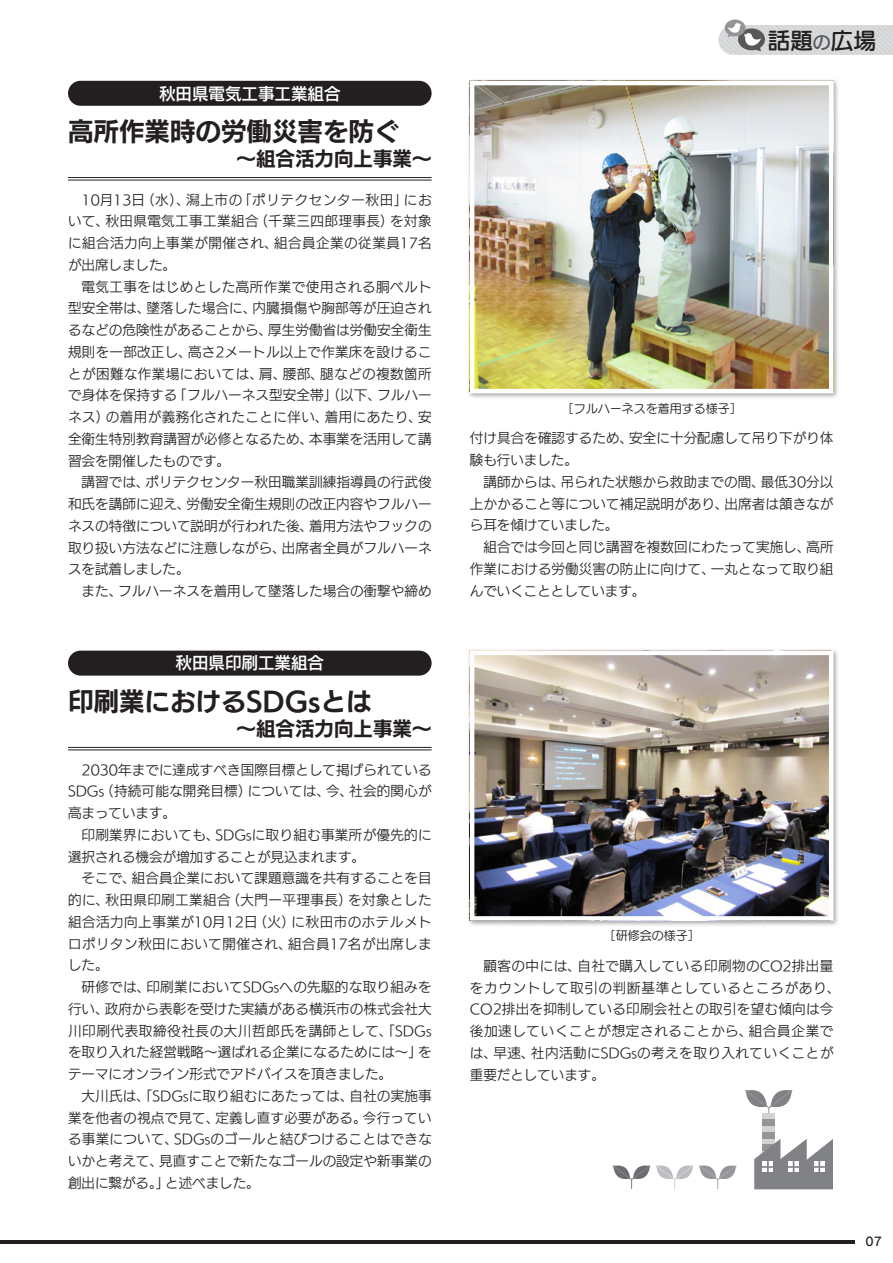
<style>
.page{position:relative;width:893px;height:1263px;background:#fff}
.page>*{position:absolute;margin:0;border:0;box-sizing:border-box;transform-origin:0 0}
.t1{font:25.5px "UD Kakugo Large Pro B";color:#231f20}
.t2{font:22.5px "UD Marugo Large Pro DB";color:#231f20}
.t3{font:19.5px "UD Kakugo Large Pro B";color:#231f20}
.t4{font:16.5px "UD Kakugo Large Pro DB";color:#fff}
.t5{font:13.5px/21.8px "UD Kakugo Large Pro R";letter-spacing:.01em;color:#231f20;text-align:justify}
.t6{font:13.5px/21.8px "UD Kakugo Large Pro R";letter-spacing:.045em;color:#231f20}
.t7{font:12px "UD Marugo Large Pro M";color:#231f20}
.t8{font:12px "Rodin Pro DB";color:#231f20}
.s1{font-size:18px;color:#57585a}
</style>
<div class="page">
<hr style="left:0;top:1240px;width:855px;height:3px;background:#231f20">
<svg style="left:725px;top:19px;width:20px;height:17px"></svg>
<svg style="left:719px;top:23px;width:174px;height:32px;background:#d0d1d3"></svg>
<div style="left:68px;top:81px;width:364px;height:25px;background:#231f20;border-radius:13px"></div>
<div style="left:68px;top:651px;width:364px;height:25px;background:#231f20;border-radius:13px"></div>
<hr style="left:68px;top:177px;width:364px;height:1px;background:#231f20">
<hr style="left:68px;top:180px;width:364px;height:1px;background:#231f20">
<hr style="left:68px;top:747px;width:364px;height:1px;background:#231f20">
<hr style="left:68px;top:750px;width:364px;height:1px;background:#231f20">
<div style="left:467px;top:78px;width:373px;height:321px;background:#231f20;opacity:.4"></div>
<img style="left:475px;top:86px;width:353px;height:302px">
<div style="left:470px;top:81px;width:363px;height:312px;border:4px solid #fff"></div>
<div style="left:467px;top:647px;width:373px;height:280px;background:#231f20;opacity:.4"></div>
<img style="left:475px;top:656px;width:353px;height:260px">
<div style="left:470px;top:651px;width:363px;height:270px;border:4px solid #fff"></div>
<svg style="left:613px;top:1165px;width:124px;height:24px"></svg>
<svg style="left:745px;top:1090px;width:48px;height:30px"></svg>
<div style="left:763px;top:1138px;width:12px;height:6px;background:#939598"></div>
<div style="left:763px;top:1126px;width:12px;height:6px;background:#d1d2d4"></div>
<div style="left:763px;top:1114px;width:12px;height:6px;background:#d1d2d4"></div>
<div style="left:763px;top:1132px;width:12px;height:6px;background:#939598"></div>
<div style="left:763px;top:1120px;width:12px;height:6px;background:#939598"></div>
<svg style="left:754px;top:1139px;width:79px;height:50px"></svg>
<p class="t4" style="left:159px;top:80px;width:183px">秋田県電気工事工業組合</p>
<h1 class="t1" style="left:68px;top:110px;width:333px">高所作業時の労働災害を防ぐ</h1>
<h3 class="t3" style="left:237px;top:142px;width:196px">～組合活力向上事業～</h3>
<p class="t5" style="left:68px;top:188px;width:365px;text-indent:14px">10月13日（水）、潟上市の「ポリテクセンター秋田」において、秋田県電気工事工業組合（千葉三四郎理事長）を対象に組合活力向上事業が開催され、組合員企業の従業員17名が出席しました。</p>
<p class="t5" style="left:68px;top:275px;width:365px;text-indent:14px">電気工事をはじめとした高所作業で使用される胴ベルト型安全帯は、墜落した場合に、内臓損傷や胸部等が圧迫されるなどの危険性があることから、厚生労働省は労働安全衛生規則を一部改正し、高さ2メートル以上で作業床を設けることが困難な作業場においては、肩、腰部、腿などの複数箇所で身体を保持する「フルハーネス型安全帯」（以下、フルハーネス）の着用が義務化されたことに伴い、着用にあたり、安全衛生特別教育講習が必修となるため、本事業を活用して講習会を開催したものです。</p>
<p class="t5" style="left:68px;top:471px;width:365px;text-indent:14px">講習では、ポリテクセンター秋田職業訓練指導員の行武俊和氏を講師に迎え、労働安全衛生規則の改正内容やフルハーネスの特徴について説明が行われた後、着用方法やフックの取り扱い方法などに注意しながら、出席者全員がフルハーネスを試着しました。</p>
<p class="t5" style="left:82px;top:580px;width:352px">また、フルハーネスを着用して墜落した場合の衝撃や締め</p>
<p class="t4" style="left:176px;top:649px;width:150px">秋田県印刷工業組合</p>
<h1 class="t1" style="left:68px;top:680px;width:305px">印刷業におけるSDGsとは</h1>
<h3 class="t3" style="left:237px;top:712px;width:196px">～組合活力向上事業～</h3>
<p class="t5" style="left:68px;top:758px;width:365px;text-indent:14px">2030年までに達成すべき国際目標として掲げられているSDGs（持続可能な開発目標）については、今、社会的関心が高まっています。</p>
<p class="t5" style="left:68px;top:823px;width:365px;text-indent:14px">印刷業界においても、SDGsに取り組む事業所が優先的に選択される機会が増加することが見込まれます。</p>
<p class="t5" style="left:68px;top:867px;width:365px;text-indent:14px">そこで、組合員企業において課題意識を共有することを目的に、秋田県印刷工業組合（大門一平理事長）を対象とした組合活力向上事業が10月12日（火）に秋田市のホテルメトロポリタン秋田において開催され、組合員17名が出席しました。</p>
<p class="t5" style="left:68px;top:976px;width:365px;text-indent:14px">研修では、印刷業においてSDGsへの先駆的な取り組みを行い、政府から表彰を受けた実績がある横浜市の株式会社大川印刷代表取締役社長の大川哲郎氏を講師として、「SDGsを取り入れた経営戦略～選ばれる企業になるためには～」をテーマにオンライン形式でアドバイスを頂きました。</p>
<p class="t5" style="left:68px;top:1084px;width:365px;text-indent:14px">大川氏は、「SDGsに取り組むにあたっては、自社の実施事業を他者の視点で見て、定義し直す必要がある。今行っている事業について、SDGsのゴールと結びつけることはできないかと考えて、見直すことで新たなゴールの設定や新事業の創出に繋がる。」と述べました。</p>
<h2 class="t2" style="left:768px;top:20px;width:110px">話題<span class="s1">の</span>広場</h2>
<p class="t7" style="left:562px;top:398px;width:181px">［フルハーネスを着用する様子］</p>
<p class="t5" style="left:470px;top:427px;width:365px">付け具合を確認するため、安全に十分配慮して吊り下がり体験も行いました。</p>
<p class="t5" style="left:470px;top:471px;width:365px;text-indent:14px">講師からは、吊られた状態から救助までの間、最低30分以上かかること等について補足説明があり、出席者は頷きながら耳を傾けていました。</p>
<p class="t5" style="left:470px;top:536px;width:365px;text-indent:14px">組合では今回と同じ講習を複数回にわたって実施し、高所作業における労働災害の防止に向けて、一丸となって取り組んでいくこととしています。</p>
<p class="t7" style="left:604px;top:925px;width:97px">［研修会の様子］</p>
<p class="t6" style="left:470px;top:954px;width:372px;text-indent:14px">顧客の中には、自社で購入している印刷物のCO2排出量をカウントして取引の判断基準としているところがあり、<br>CO2排出を抑制している印刷会社との取引を望む傾向は今後加速していくことが想定されることから、組合員企業では、早速、社内活動にSDGsの考えを取り入れていくことが重要だとしています。</p>
<p class="t8" style="left:865px;top:1234px;width:18px">07</p>
</div>
